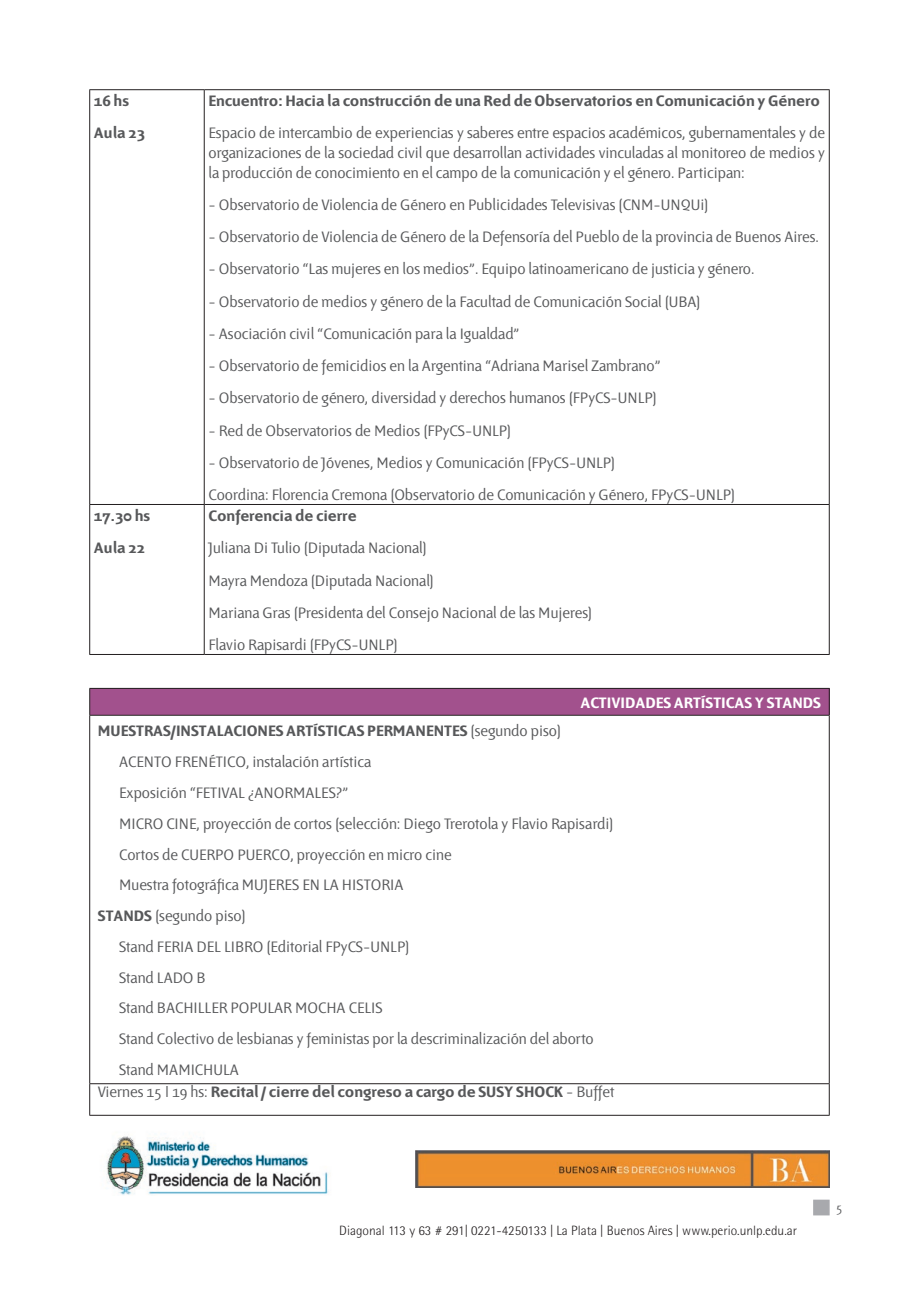
<style>
.page{position:relative;width:919px;height:1289px;background:#fff}
.page>*{position:absolute;margin:0;border:0;box-sizing:border-box;transform-origin:0 0}
.t1{font:16.5px/32.2px "Fontana Texto Kern";color:#57585a}
.t2{font:16.5px/32.2px "Fontana Negra";color:#57585a}
.t3{font:16.5px "Fontana Negra";color:#fff}
.t4{font:300 13.5px "Rotis Semi Sans";color:#231f20}
.t5{font:13.5px "Fontana Texto Kern";color:#57585a}
.s1{font-family:"Fontana Texto Kern"}
.s2{font-family:"Fontana Negra"}
</style>
<div class="page">
<div style="left:813px;top:1199px;width:16px;height:16px;background:#a8a9ad;border:2px solid #a8a9ad"></div>
<hr style="left:89px;top:89px;width:115px;height:1px;background:#231f20">
<hr style="left:89px;top:90px;width:1px;height:414px;background:#231f20">
<hr style="left:204px;top:89px;width:625px;height:1px;background:#231f20">
<hr style="left:204px;top:90px;width:1px;height:414px;background:#231f20">
<hr style="left:828px;top:90px;width:1px;height:414px;background:#231f20">
<hr style="left:89px;top:504px;width:115px;height:1px;background:#231f20">
<hr style="left:89px;top:505px;width:1px;height:149px;background:#231f20">
<hr style="left:204px;top:504px;width:625px;height:1px;background:#231f20">
<hr style="left:204px;top:505px;width:1px;height:149px;background:#231f20">
<hr style="left:828px;top:505px;width:1px;height:149px;background:#231f20">
<hr style="left:89px;top:654px;width:115px;height:1px;background:#231f20">
<hr style="left:204px;top:654px;width:625px;height:1px;background:#231f20">
<div style="left:90px;top:688px;width:739px;height:27px;background:#a2518d"></div>
<hr style="left:89px;top:688px;width:740px;height:1px;background:#231f20">
<svg style="left:89px;top:688px;width:1px;height:27px"></svg>
<svg style="left:828px;top:688px;width:1px;height:27px"></svg>
<hr style="left:89px;top:715px;width:740px;height:1px;background:#231f20">
<hr style="left:89px;top:715px;width:1px;height:368px;background:#231f20">
<hr style="left:828px;top:715px;width:1px;height:368px;background:#231f20">
<hr style="left:89px;top:1083px;width:740px;height:1px;background:#231f20">
<hr style="left:89px;top:1084px;width:1px;height:30px;background:#231f20">
<hr style="left:828px;top:1084px;width:1px;height:30px;background:#231f20">
<hr style="left:89px;top:1114px;width:740px;height:1px;background:#231f20">
<img style="left:415px;top:1150px;width:414px;height:37px">
<img style="left:106px;top:1136px;width:222px;height:59px">
<p class="t2" style="left:94px;top:86px;width:53px">16 hs<br>Aula 23</p>
<p class="t2" style="left:208px;top:86px;width:613px">Encuentro: Hacia la construcción de una Red de Observatorios en Comunicación y Género</p>
<p class="t1" style="left:208px;top:124px;width:618px;line-height:19.5px;text-align:justify">Espacio de intercambio de experiencias y saberes entre espacios académicos, gubernamentales y de organizaciones de la sociedad civil que desarrollan actividades vinculadas al monitoreo de medios y la producción de conocimiento en el campo de la comunicación y el género. Participan:</p>
<p class="t1" style="left:208px;top:189px;width:501px">- Observatorio de Violencia de Género en Publicidades Televisivas (CNM-UNQUi)</p>
<p class="t1" style="left:208px;top:221px;width:612px">- Observatorio de Violencia de Género de la Defensoría del Pueblo de la provincia de Buenos Aires.</p>
<p class="t1" style="left:208px;top:254px;width:547px">- Observatorio “Las mujeres en los medios”. Equipo latinoamericano de justicia y género.</p>
<p class="t1" style="left:208px;top:286px;width:493px">- Observatorio de medios y género de la Facultad de Comunicación Social (UBA)</p>
<p class="t1" style="left:208px;top:318px;width:312px">- Asociación civil “Comunicación para la Igualdad”</p>
<p class="t1" style="left:208px;top:350px;width:453px">- Observatorio de femicidios en la Argentina “Adriana Marisel Zambrano”</p>
<p class="t1" style="left:208px;top:383px;width:450px">- Observatorio de género, diversidad y derechos humanos (FPyCS-UNLP)</p>
<p class="t1" style="left:208px;top:415px;width:304px">- Red de Observatorios de Medios (FPyCS-UNLP)</p>
<p class="t1" style="left:208px;top:447px;width:528px">- Observatorio de Jóvenes, Medios y Comunicación (FPyCS-UNLP)<br>Coordina: Florencia Cremona (Observatorio de Comunicación y Género, FPyCS-UNLP)</p>
<p class="t2" style="left:94px;top:500px;width:58px">17.30 hs<br>Aula 22</p>
<p class="t2" style="left:208px;top:500px;width:149px">Conferencia de cierre</p>
<p class="t1" style="left:208px;top:533px;width:385px">Juliana Di Tulio (Diputada Nacional)<br>Mayra Mendoza (Diputada Nacional)<br>Mariana Gras (Presidenta del Consejo Nacional de las Mujeres)<br>Flavio Rapisardi (FPyCS-UNLP)</p>
<p class="t3" style="left:580px;top:695px;width:242px">ACTIVIDADES ARTÍSTICAS Y STANDS</p>
<p class="t2" style="left:98px;top:716px;width:465px">MUESTRAS/INSTALACIONES ARTÍSTICAS PERMANENTES <span class="s1">(segundo piso)</span></p>
<p class="t1" style="left:119px;top:746px;width:253px">ACENTO FRENÉTICO, instalación artística</p>
<p class="t1" style="left:119px;top:777px;width:231px">Exposición “FETIVAL ¿ANORMALES?”</p>
<p class="t1" style="left:119px;top:808px;width:496px">MICRO CINE, proyección de cortos (selección: Diego Trerotola y Flavio Rapisardi)</p>
<p class="t1" style="left:119px;top:839px;width:334px">Cortos de CUERPO PUERCO, proyección en micro cine</p>
<p class="t1" style="left:119px;top:869px;width:286px">Muestra fotográfica MUJERES EN LA HISTORIA</p>
<p class="t1" style="left:98px;top:900px;width:149px"><span class="s2">STANDS</span> (segundo piso)</p>
<p class="t1" style="left:119px;top:931px;width:292px">Stand FERIA DEL LIBRO (Editorial FPyCS-UNLP)</p>
<p class="t1" style="left:119px;top:962px;width:88px">Stand LADO B</p>
<p class="t1" style="left:119px;top:992px;width:265px">Stand BACHILLER POPULAR MOCHA CELIS</p>
<p class="t1" style="left:119px;top:1023px;width:476px">Stand Colectivo de lesbianas y feministas por la descriminalización del aborto</p>
<p class="t1" style="left:119px;top:1054px;width:121px">Stand MAMICHULA</p>
<p class="t2" style="left:98px;top:1075px;width:518px"><span class="s1">Viernes 15 | 19 hs:</span> Recital / cierre del congreso a cargo de SUSY SHOCK <span class="s1">- Buffet</span></p>
<p class="t4" style="left:339px;top:1222px;width:459px">Diagonal 113 y 63 # 291| 0221-4250133 | La Plata | Buenos Aires | www.perio.unlp.edu.ar</p>
<p class="t5" style="left:836px;top:1200px;width:8px">5</p>
</div>
